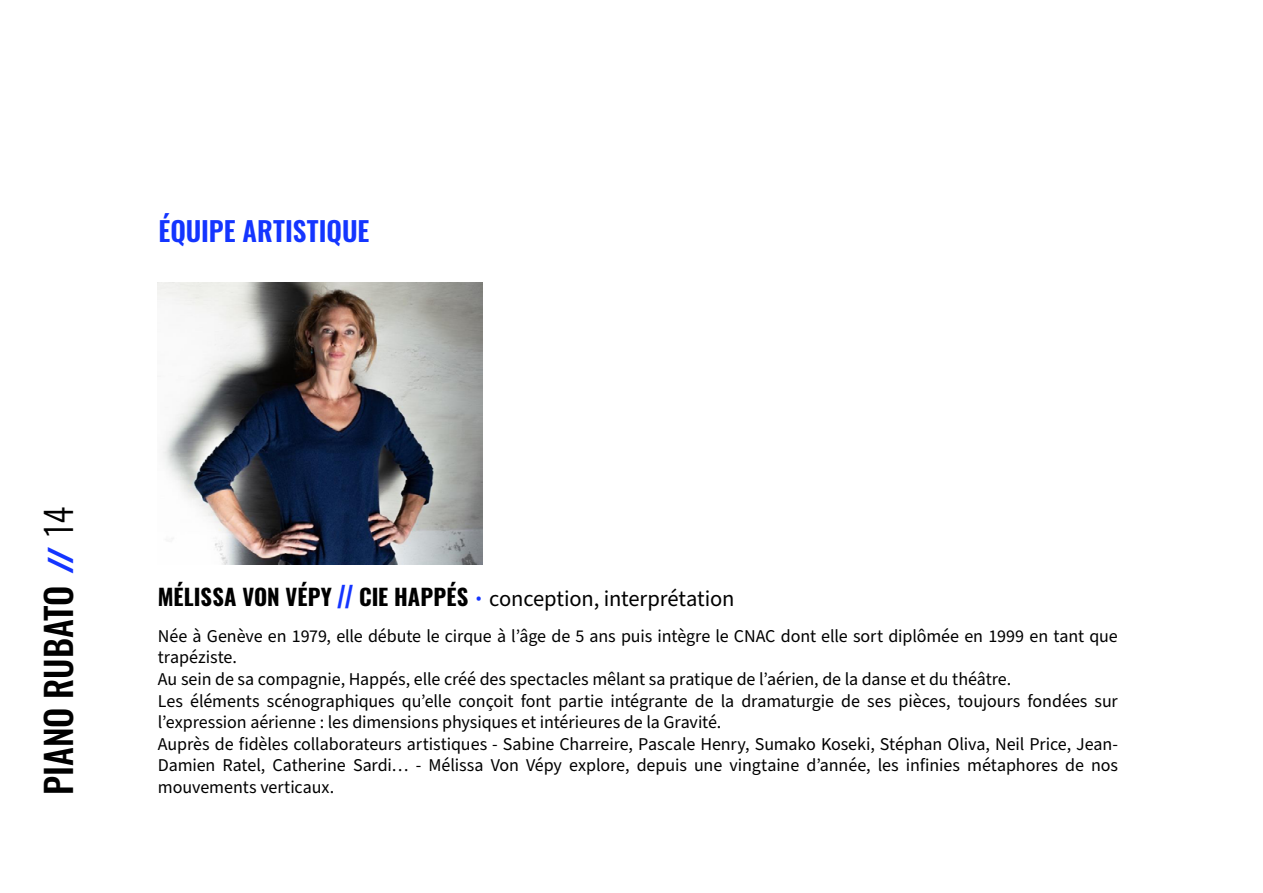
<style>
.page{position:relative;width:1263px;height:893px;background:#fff}
.page>*{position:absolute;margin:0;border:0;box-sizing:border-box;transform-origin:0 0}
.t1{font:500 36px "Oswald";color:#000}
.t2{font:600 27px "Oswald";color:#1435ff}
.t3{font:22.5px "Source Sans Pro";letter-spacing:-.005em;color:#000}
.t4{font:18px/21.6px "Source Sans Pro";letter-spacing:-.005em;color:#000}
.s1{font-family:"Dolce Vita";font-weight:800;color:#1435ff}
.s2{font-weight:300}
.s3{font-family:"Oswald";font-weight:700}
.s4{font-weight:900;font-size:27px;color:#1435ff}
.s5{font-weight:700;color:#1435ff}
</style>
<div class="page">
<img style="left:158px;top:283px;width:325px;height:281px">
<h2 class="t2" style="left:159px;top:217px;width:212px">ÉQUIPE ARTISTIQUE</h2>
<h1 class="t1" style="left:40px;top:795px;width:290px;rotate:-90deg">PIANO RUBATO <span class="s1">//</span> <span class="s2">14</span></h1>
<p class="t3" style="left:158px;top:583px;width:578px"><span class="s3">MÉLISSA VON VÉPY</span> <span class="s4">//</span> <span class="s3">CIE HAPPÉS</span> <span class="s5">∙</span> conception, interprétation</p>
<p class="t4" style="left:158px;top:626px;width:962px">Née à Genève en 1979, elle débute le cirque à l’âge de 5 ans puis intègre le CNAC dont elle sort diplômée en 1999 en tant que trapéziste.<br>Au sein de sa compagnie, Happés, elle créé des spectacles mêlant sa pratique de l’aérien, de la danse et du théâtre.<br>Les éléments scénographiques qu’elle conçoit font partie intégrante de la dramaturgie de ses pièces, toujours fondées sur l’expression aérienne : les dimensions physiques et intérieures de la Gravité.<br>Auprès de fidèles collaborateurs artistiques - Sabine Charreire, Pascale Henry, Sumako Koseki, Stéphan Oliva, Neil Price, Jean-Damien Ratel, Catherine Sardi… - Mélissa Von Vépy explore, depuis une vingtaine d’année, les infinies métaphores de nos mouvements verticaux.</p>
</div>
